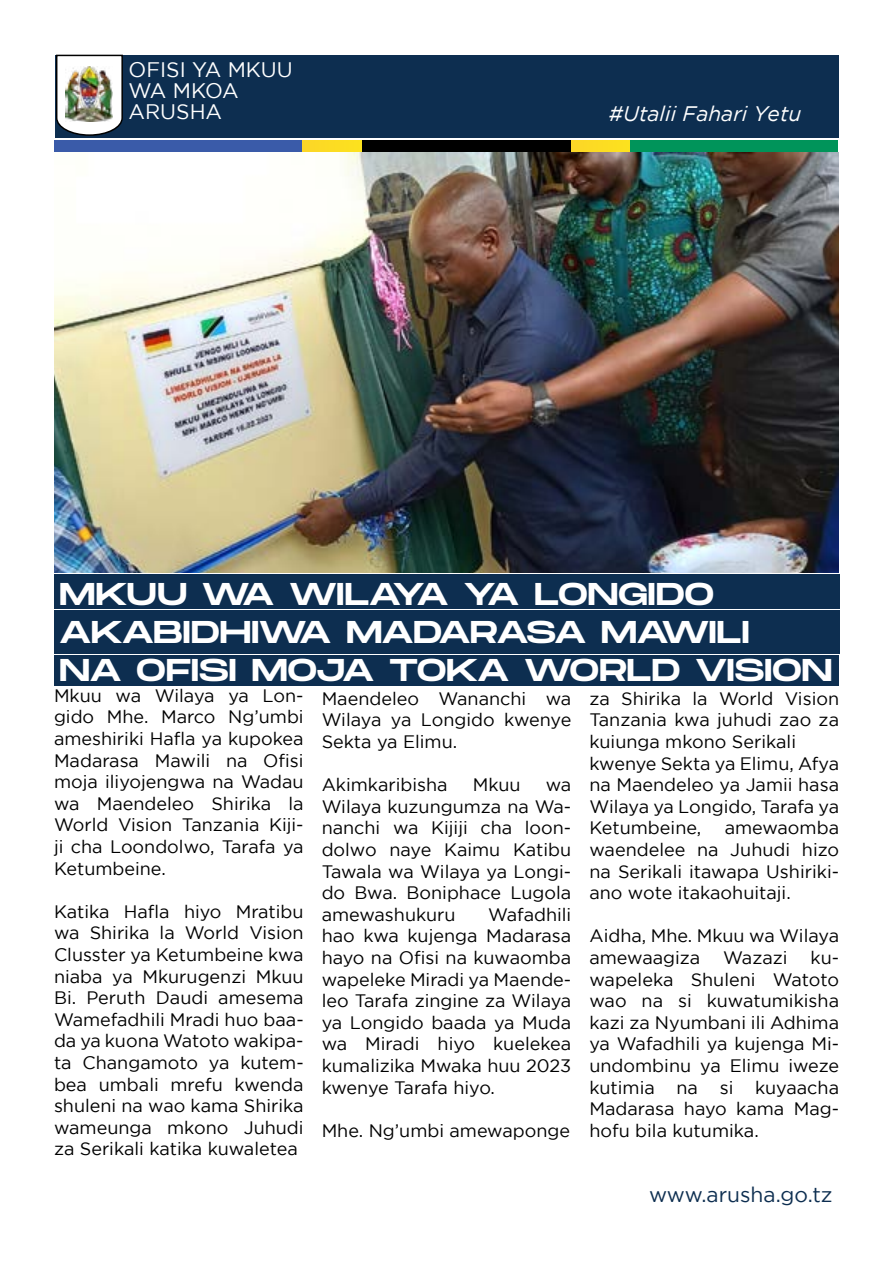
<style>
.page{position:relative;width:893px;height:1263px;background:#fff}
.page>*{position:absolute;margin:0;border:0;box-sizing:border-box;transform-origin:0 0}
.t1{font:31.5px/37.8px "Monument Extended";letter-spacing:-.03em;color:#fff}
.t2{font:21px/21px "Gotham";color:#fff}
.t3{font:italic 21px "Gotham";color:#fff}
.t4{font:21px "Gotham";color:#0d2e50}
.t5{font:18px/21.6px "Gotham";color:#000;text-align:justify}
</style>
<div class="page">
<div style="left:55px;top:55px;width:783px;height:82px;background:#0d2e50"></div>
<svg style="left:56px;top:54px;width:67px;height:82px;background:#c4c7ca"></svg>
<img style="left:65px;top:67px;width:47px;height:54px">
<div style="left:54px;top:141px;width:249px;height:12px;background:#3a5ba9"></div>
<div style="left:361px;top:140px;width:210px;height:13px;background:#000"></div>
<div style="left:629px;top:141px;width:209px;height:11px;background:#00945a"></div>
<div style="left:303px;top:141px;width:59px;height:11px;background:#fcdc23"></div>
<div style="left:571px;top:141px;width:59px;height:11px;background:#fcdc23"></div>
<div style="left:54px;top:610px;width:785px;height:43px;background:#0d2e50"></div>
<div style="left:54px;top:655px;width:785px;height:31px;background:#0d2e50"></div>
<div style="left:54px;top:574px;width:785px;height:35px;background:#0d2e50"></div>
<img style="left:54px;top:152px;width:785px;height:421px">
<p class="t2" style="left:129px;top:59px;width:166px">OFISI YA MKUU<br>WA MKOA<br>ARUSHA</p>
<p class="t3" style="left:609px;top:102px;width:194px">#Utalii Fahari Yetu</p>
<h1 class="t1" style="left:59px;top:575px;width:775px">MKUU WA WILAYA YA LONGIDO<br>AKABIDHIWA MADARASA MAWILI<br>NA OFISI MOJA TOKA WORLD VISION</h1>
<p class="t5" style="left:54px;top:684px;width:251px">Mkuu wa Wilaya ya Lon&shy;gido Mhe. Marco Ng’umbi ameshiriki Hafla ya kupokea Madarasa Mawili na Ofisi moja iliyojengwa na Wadau wa Maendeleo Shirika la World Vision Tanzania Kiji&shy;ji cha Loondolwo, Tarafa ya Ketumbeine.</p>
<p class="t5" style="left:54px;top:900px;width:251px">Katika Hafla hiyo Mratibu wa Shirika la World Vision Clusster ya Ketumbeine kwa niaba ya Mkurugenzi Mkuu Bi. Peruth Daudi amesema Wamefadhili Mradi huo baa&shy;da ya kuona Watoto wakipa&shy;ta Changamoto ya kutem&shy;bea umbali mrefu kwenda shuleni na wao kama Shirika wameunga mkono Juhudi za Serikali katika kuwaletea</p>
<p class="t5" style="left:322px;top:687px;width:251px">Maendeleo Wananchi wa Wilaya ya Longido kwenye Sekta ya Elimu.</p>
<p class="t5" style="left:322px;top:774px;width:127px">Akimkaribisha</p>
<p class="t5" style="left:473px;top:774px;width:49px">Mkuu</p>
<p class="t5" style="left:322px;top:774px;width:251px;text-indent:224px">wa Wilaya kuzungumza na Wa&shy;nanchi wa Kijiji cha loon&shy;dolwo naye Kaimu Katibu Tawala wa Wilaya ya Longi&shy;do Bwa. Boniphace Lugola amewashukuru</p>
<p class="t5" style="left:322px;top:903px;width:251px;text-indent:167px">Wafadhili hao kwa kujenga Madarasa hayo na Ofisi na kuwaomba wapeleke Miradi ya Maende&shy;leo Tarafa zingine za Wilaya ya Longido baada ya Muda wa Miradi hiyo kuelekea kumalizika Mwaka huu 2023 kwenye Tarafa hiyo.</p>
<p class="t5" style="left:322px;top:1119px;width:250px">Mhe. Ng’umbi amewaponge</p>
<p class="t5" style="left:589px;top:687px;width:251px;text-align:left">za Shirika la World Vision<br>Tanzania kwa juhudi zao za kuiunga mkono Serikali kwenye Sekta ya Elimu, Afya na Maendeleo ya Jamii hasa<br>Wilaya ya Longido, Tarafa ya<br>Ketumbeine,</p>
<p class="t5" style="left:589px;top:817px;width:251px;text-indent:135px">amewaomba waendelee na Juhudi hizo na Serikali itawapa Ushiriki&shy;ano wote itakaohuitaji.</p>
<p class="t5" style="left:589px;top:925px;width:251px">Aidha, Mhe. Mkuu wa Wilaya amewaagiza</p>
<p class="t5" style="left:589px;top:946px;width:251px;text-indent:221px">ku&shy;wapeleka Shuleni Watoto wao na si kuwatumikisha kazi za Nyumbani ili Adhima ya Wafadhili ya kujenga Mi&shy;undombinu ya Elimu iweze kutimia na si kuyaacha Madarasa hayo kama Mag&shy;hofu bila kutumika.</p>
<p class="t5" style="left:723px;top:946px;width:66px">Wazazi</p>
<p class="t4" style="left:649px;top:1183px;width:185px">www.arusha.go.tz</p>
</div>
